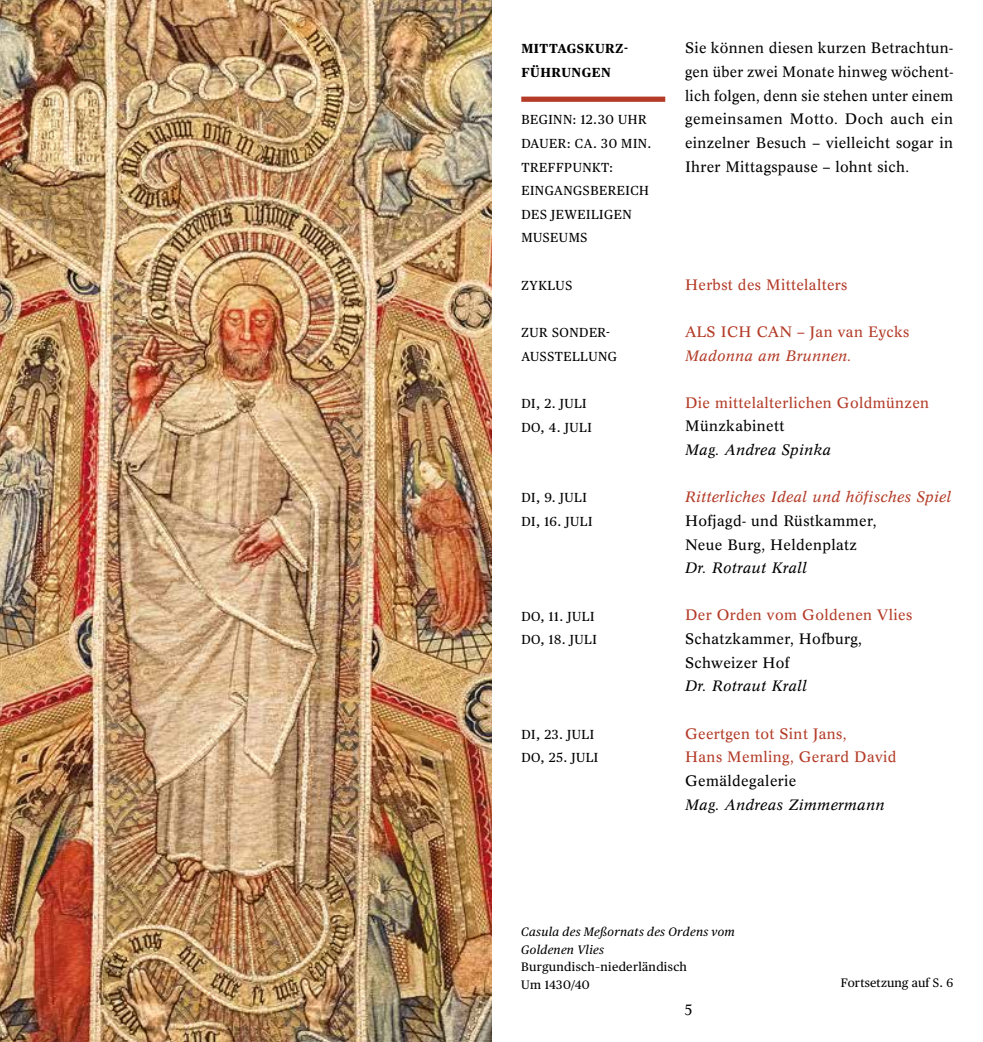
<style>
.page{position:relative;width:983px;height:1042px;background:#fff}
.page>*{position:absolute;margin:0;border:0;box-sizing:border-box;transform-origin:0 0}
.t1{font:14.88px/23.6px "Concorde BQ";letter-spacing:.025em;color:#000}
.t2{font:14.88px/23.6px "Concorde BQ";letter-spacing:.025em;color:#b33b27}
.t3{font:italic 14.88px "Concorde BQ";letter-spacing:.025em;color:#000}
.t4{font:italic 14.88px "Concorde BQ";letter-spacing:.025em;color:#b33b27}
.t5{font:13.12px/23.6px "Publico Text";letter-spacing:.04em;color:#000}
.t6{font:700 13.12px/23.6px "Publico Text";letter-spacing:.04em;color:#000}
.t7{font:12.25px/17.5px "Publico Text";letter-spacing:.025em;color:#000}
.t8{font:italic 12.25px/17.5px "Publico Text";letter-spacing:.025em;color:#000}
</style>
<div class="page">
<img style="left:0;top:0;width:491px;height:1042px">
<div style="left:521px;top:97px;width:144px;height:5px;background:#b33b27"></div>
<p class="t6" style="left:521px;top:36px;width:108px">MITTAGSKURZ-<br>FÜHRUNGEN</p>
<p class="t5" style="left:521px;top:107px;width:131px">BEGINN: 12.30 UHR<br>DAUER: CA. 30 MIN.<br>TREFFPUNKT:<br>EINGANGSBEREICH<br>DES JEWEILIGEN<br>MUSEUMS</p>
<p class="t5" style="left:521px;top:272px;width:52px">ZYKLUS</p>
<p class="t5" style="left:521px;top:320px;width:97px">ZUR SONDER-<br>AUSSTELLUNG</p>
<p class="t5" style="left:521px;top:391px;width:72px">DI, 2. JULI<br>DO, 4. JULI</p>
<p class="t5" style="left:521px;top:485px;width:73px">DI, 9. JULI<br>DI, 16. JULI</p>
<p class="t5" style="left:521px;top:603px;width:77px">DO, 11. JULI<br>DO, 18. JULI</p>
<p class="t5" style="left:521px;top:721px;width:78px">DI, 23. JULI<br>DO, 25. JULI</p>
<p class="t1" style="left:685px;top:37px;width:269px;text-align:justify">Sie können diesen kurzen Betrachtun&shy;gen über zwei Monate hinweg wöchent&shy;lich folgen, denn sie stehen unter einem gemeinsamen Motto. Doch auch ein einzelner Besuch – vielleicht sogar in Ihrer Mittagspause – lohnt sich.</p>
<p class="t2" style="left:685px;top:273px;width:164px">Herbst des Mittelalters</p>
<p class="t2" style="left:685px;top:320px;width:226px">ALS ICH CAN – Jan van Eycks</p>
<p class="t4" style="left:685px;top:346px;width:168px">Madonna am Brunnen.</p>
<p class="t2" style="left:685px;top:391px;width:245px">Die mittelalterlichen Goldmünzen</p>
<p class="t1" style="left:685px;top:415px;width:101px">Münzkabinett</p>
<p class="t3" style="left:685px;top:441px;width:147px">Mag. Andrea Spinka</p>
<p class="t4" style="left:685px;top:488px;width:268px">Ritterliches Ideal und höfisches Spiel</p>
<p class="t1" style="left:685px;top:509px;width:193px">Hofjagd- und Rüstkammer,<br>Neue Burg, Heldenplatz</p>
<p class="t3" style="left:685px;top:559px;width:124px">Dr. Rotraut Krall</p>
<p class="t2" style="left:685px;top:604px;width:228px">Der Orden vom Goldenen Vlies</p>
<p class="t1" style="left:685px;top:627px;width:178px">Schatzkammer, Hofburg,<br>Schweizer Hof</p>
<p class="t3" style="left:685px;top:677px;width:124px">Dr. Rotraut Krall</p>
<p class="t2" style="left:685px;top:722px;width:213px">Geertgen tot Sint Jans,<br>Hans Memling, Gerard David</p>
<p class="t1" style="left:685px;top:769px;width:113px">Gemäldegalerie</p>
<p class="t3" style="left:685px;top:795px;width:201px">Mag. Andreas Zimmermann</p>
<p class="t8" style="left:521px;top:922px;width:215px">Casula des Meßornats des Ordens vom<br>Goldenen Vlies</p>
<p class="t7" style="left:521px;top:957px;width:167px">Burgundisch–niederländisch<br>Um 1430/40</p>
<p class="t1" style="left:685px;top:995px;width:8px">5</p>
<p class="t7" style="left:840px;top:973px;width:114px">Fortsetzung auf S. 6</p>
</div>
